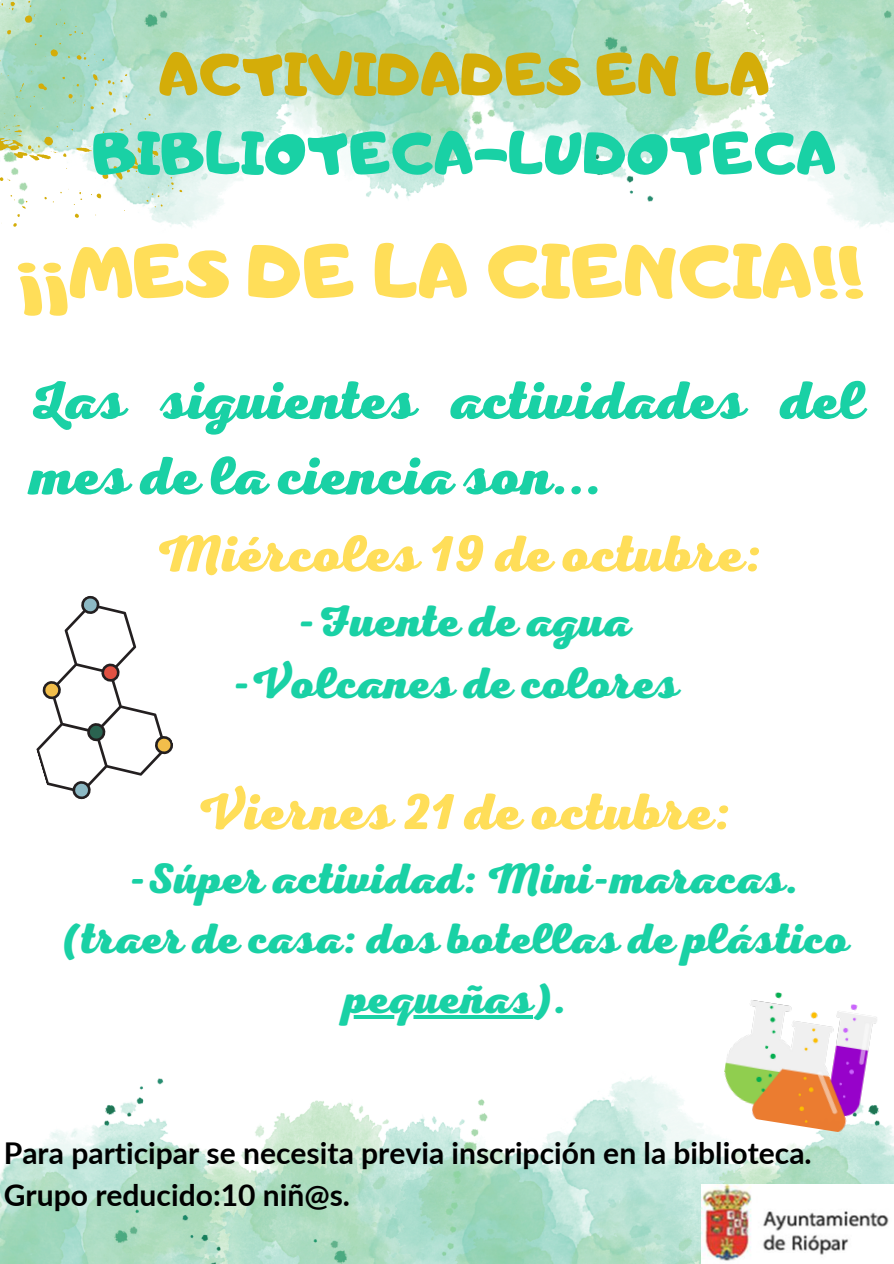
<style>
.page{position:relative;width:894px;height:1264px;background:#fff}
.page>*{position:absolute;margin:0;border:0;box-sizing:border-box;transform-origin:0 0}
.t1{font:72px "Adigiana Toybox";color:#ffde59}
.t2{font:57px "Adigiana Toybox";color:#19d1a5}
.t3{font:57px "Adigiana Toybox";color:#d4ad09}
.t4{font:54px/75.4px "RTL Adam Script Heavy";color:#19d1a5}
.t5{font:51.75px "RTL Adam Script Heavy";color:#ffde59}
.t6{font:44.4px/61.9px "RTL Adam Script Heavy";color:#19d1a5;text-align:center}
.t7{font:42.9px/59.7px "RTL Adam Script Heavy";color:#19d1a5;text-align:center}
.t8{font:700 30px/41.7px "Lato";color:#000}
</style>
<div class="page">
<img style="left:0;top:1078px;width:183px;height:185px">
<img style="left:183px;top:0;width:203px;height:202px">
<img style="left:183px;top:1100px;width:203px;height:163px">
<img style="left:386px;top:0;width:352px;height:202px">
<img style="left:386px;top:1076px;width:315px;height:187px">
<img style="left:738px;top:0;width:155px;height:227px">
<img style="left:701px;top:1108px;width:192px;height:76px">
<svg style="left:0;top:0;width:182px;height:227px"></svg>
<img style="left:717px;top:992px;width:161px;height:143px">
<svg style="left:36px;top:595px;width:137px;height:205px"></svg>
<img style="left:701px;top:1184px;width:188px;height:77px">
<svg style="left:353px;top:1015px;width:179px;height:3px"></svg>
<h2 class="t3" style="left:159px;top:38px;width:612px">ACTIVIDADES EN LA</h2>
<h2 class="t2" style="left:93px;top:116px;width:745px">BIBLIOTECA-LUDOTECA</h2>
<h1 class="t1" style="left:18px;top:225px;width:847px">¡¡MES DE LA CIENCIA!!</h1>
<h3 class="t4" style="left:29px;top:364px;width:836px">Las siguientes actividades del mes de la ciencia son...</h3>
<h3 class="t5" style="left:156px;top:524px;width:608px">Miércoles 19 de octubre:</h3>
<h3 class="t6" style="left:231px;top:592px;width:448px">-Fuente de agua -Volcanes de colores</h3>
<h3 class="t5" style="left:197px;top:782px;width:536px">Viernes 21 de octubre:</h3>
<h3 class="t7" style="left:61px;top:850px;width:788px">-Súper actividad: Mini-maracas. (traer de casa: dos botellas de plástico pequeñas).</h3>
<p class="t8" style="left:4px;top:1131px;width:809px">Para participar se necesita previa inscripción en la biblioteca.<br>Grupo reducido:10 niñ@s.</p>
</div>
